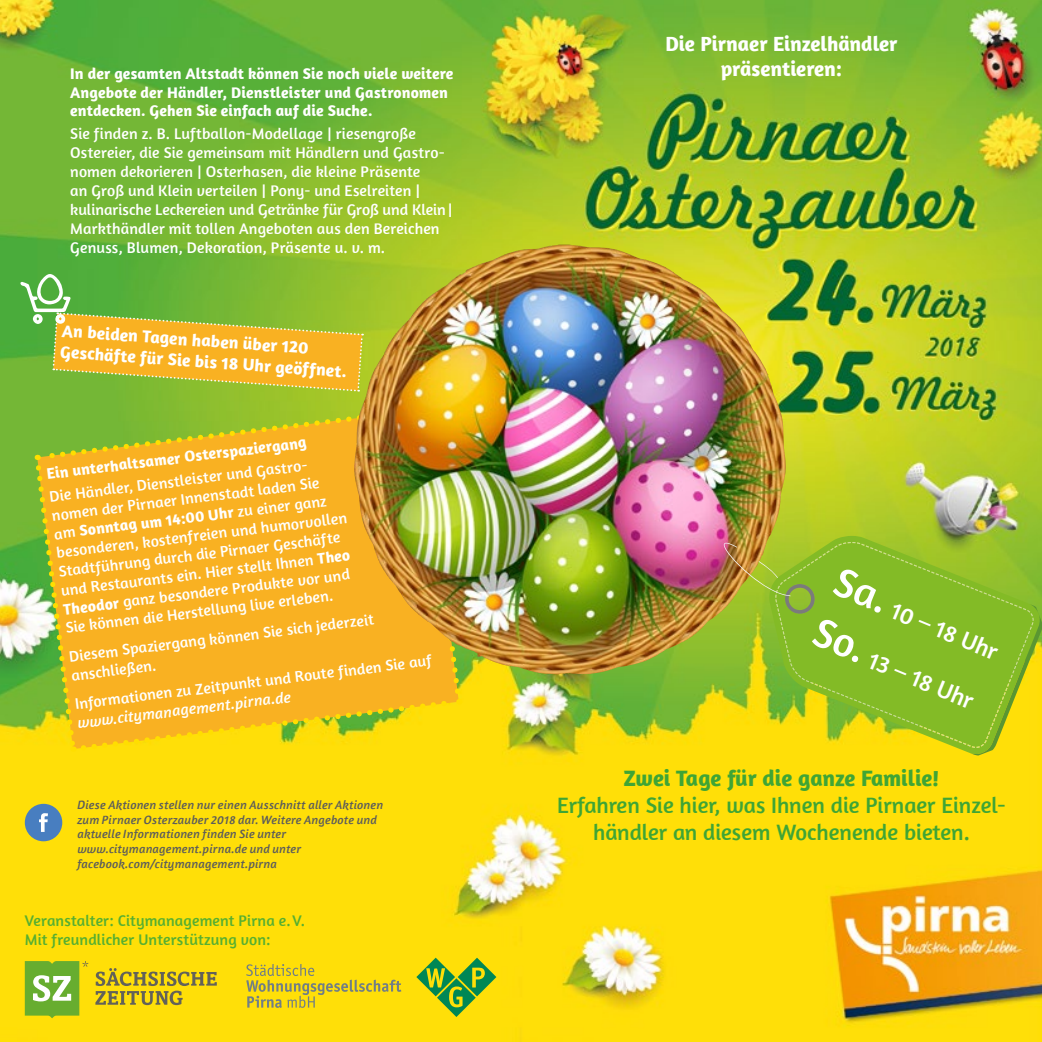
<style>
.page{position:relative;width:1042px;height:1042px;background:#fff}
.page>*{position:absolute;margin:0;border:0;box-sizing:border-box;transform-origin:0 0}
.t1{font:24.5px "Amaranth";color:#fff}
.t2{font:22.75px/27.3px "Amaranth";color:#3fa535;text-align:center}
.t3{font:700 22.75px "Amaranth";color:#3fa535}
.t4{font:700 21px/25.2px "Amaranth";color:#fff;text-align:center}
.t5{font:700 17.5px/21px "Amaranth";color:#fff}
.t6{font:15.75px/18.9px "Amaranth";letter-spacing:.01em;color:#fff}
.t7{font:700 15.75px/18.9px "Amaranth";letter-spacing:.005em;color:#fff}
.t8{font:15.75px/18.9px "Amaranth";letter-spacing:.01em;color:#56af31}
.t9{font:italic 15.75px "Amaranth";color:#fff}
.t10{font:italic 12.25px/14.7px "Amaranth";letter-spacing:.015em;color:#5c5c5b}
.s1{font-weight:700}
.s2{font-size:42px}
</style>
<div class="page">
<img style="left:0;top:0;width:1042px;height:1042px">
<svg style="left:33px;top:405px;width:430px;height:348px;background:#e3b524"></svg>
<img style="left:353px;top:244px;width:205px;height:328px">
<svg style="left:767px;top:536px;width:275px;height:6px;background:#9bbf2a"></svg>
<svg style="left:723px;top:542px;width:319px;height:214px;background:#9ec024"></svg>
<svg style="left:95px;top:968px;width:122px;height:37px;background:#ccb621"></svg>
<svg style="left:25px;top:961px;width:63px;height:57px;background:#97c147"></svg>
<svg style="left:416px;top:957px;width:80px;height:60px;background:#a1be24"></svg>
<svg style="left:246px;top:964px;width:155px;height:44px;background:#e4cc1f"></svg>
<div style="left:25px;top:804px;width:37px;height:37px;background:#487ec0;border-radius:50%"></div>
<svg style="left:39px;top:813px;width:9px;height:19px"></svg>
<svg style="left:20px;top:273px;width:344px;height:119px;background:#adb632"></svg>
<p class="t7" style="left:70px;top:63px;width:385px">In der gesamten Altstadt können Sie noch viele weitere<br>Angebote der Händler, Dienstleister und Gastronomen entdecken. Gehen Sie einfach auf die Suche.</p>
<p class="t6" style="left:70px;top:124px;width:384px">Sie finden z. B. Luftballon-Modellage | riesengroße Ostereier, die Sie gemeinsam mit Händlern und Gastro&shy;nomen dekorieren | Osterhasen, die kleine Präsente<br>an Groß und Klein verteilen | Pony- und Eselreiten | kulinarische Leckereien und Getränke für Groß und Klein| Markthändler mit tollen Angeboten aus den Bereichen Genuss, Blumen, Dekoration, Präsente u. v. m.</p>
<p class="t5" style="left:63px;top:320px;width:289px;rotate:4deg">An beiden Tagen haben über 120<br>Geschäfte für Sie bis 18 Uhr geöffnet.</p>
<p class="t7" style="left:46px;top:464px;width:263px;rotate:-7deg">Ein unterhaltsamer Osterspaziergang</p>
<p class="t6" style="left:48px;top:487px;width:294px;rotate:-7deg">Die Händler, Dienstleister und Gastro&shy;nomen der Pirnaer Innenstadt laden Sie am <span class="s1">Sonntag um 14:00 Uhr</span> zu einer ganz besonderen, kostenfreien und humorvollen Stadtführung durch die Pirnaer Geschäfte und Restaurants ein. Hier stellt Ihnen <span class="s1">Theo Theodor</span> ganz besondere Produkte vor und Sie können die Herstellung live erleben.</p>
<p class="t6" style="left:68px;top:647px;width:308px;rotate:-7deg">Diesem Spaziergang können Sie sich jederzeit anschließen.</p>
<p class="t6" style="left:74px;top:694px;width:361px;rotate:-7deg">Informationen zu Zeitpunkt und Route finden Sie auf</p>
<p class="t9" style="left:76px;top:714px;width:216px;rotate:-7deg">www.citymanagement.pirna.de</p>
<p class="t10" style="left:77px;top:797px;width:307px">Diese Aktionen stellen nur einen Ausschnitt aller Aktionen zum Pirnaer Osterzauber 2018 dar. Weitere Angebote und aktuelle Informationen finden Sie unter www.citymanagement.pirna.de und unter facebook.com/citymanagement.pirna</p>
<p class="t8" style="left:25px;top:911px;width:282px">Veranstalter: Citymanagement Pirna e. V.<br>Mit freundlicher Unterstützung von:</p>
<h3 class="t4" style="left:665px;top:31px;width:234px">Die Pirnaer Einzelhändler präsentieren:</h3>
<h1 class="t1" style="left:840px;top:571px;width:178px;rotate:23deg"><span class="s2">Sa.</span> 10 – 18 Uhr</h1>
<h1 class="t1" style="left:819px;top:621px;width:175px;rotate:23deg"><span class="s2">So.</span> 13 – 18 Uhr</h1>
<h2 class="t3" style="left:623px;top:763px;width:317px">Zwei Tage für die ganze Familie!</h2>
<h2 class="t2" style="left:557px;top:791px;width:450px">Erfahren Sie hier, was Ihnen die Pirnaer Einzel&shy;händler an diesem Wochenende bieten.</h2>
</div>
